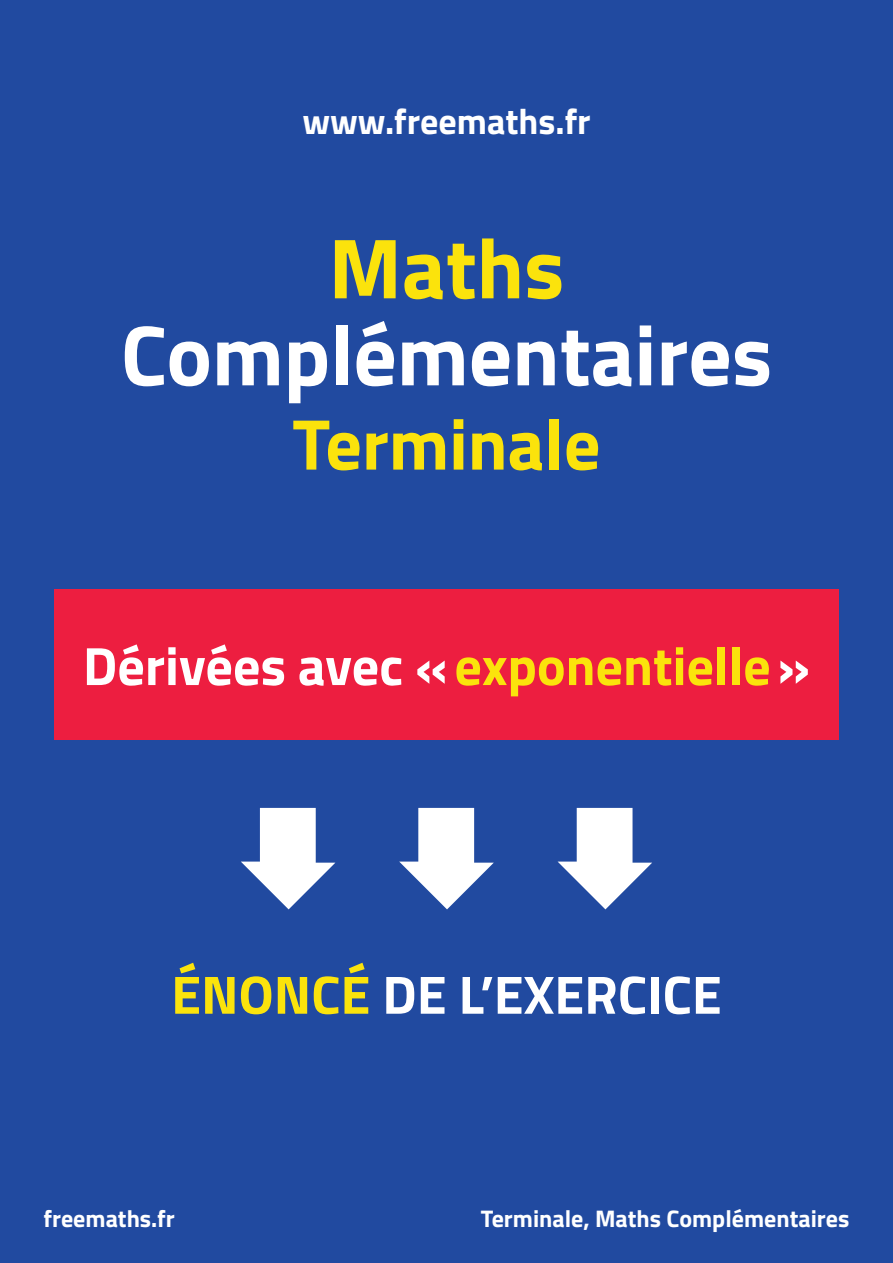
<style>
.page{position:relative;width:893px;height:1263px;background:#214aa0}
.page>*{position:absolute;margin:0;border:0;box-sizing:border-box;transform-origin:0 0}
.t1{font:700 85.5px "Titillium";color:#fff}
.t2{font:700 85.5px "Titillium";color:#fbe30c}
.t3{font:700 72px "Titillium";color:#fbe30c}
.t4{font:700 54px "Titillium";color:#fff}
.t5{font:700 36px "Titillium";color:#fff}
.t6{font:700 24px "Titillium";color:#fff}
.s1{color:#fbe30c}
</style>
<div class="page">
<svg style="left:241px;top:808px;width:94px;height:101px"></svg>
<svg style="left:399px;top:808px;width:95px;height:101px"></svg>
<svg style="left:558px;top:808px;width:94px;height:101px"></svg>
<div style="left:54px;top:589px;width:785px;height:151px;background:#ed1e40"></div>
<p class="t5" style="left:302px;top:94px;width:290px">www.freemaths.fr</p>
<h1 class="t2" style="left:329px;top:203px;width:237px">Maths</h1>
<h1 class="t1" style="left:121px;top:290px;width:653px">Complémentaires</h1>
<h2 class="t3" style="left:292px;top:389px;width:310px">Terminale</h2>
<p class="t4" style="left:83px;top:625px;width:729px">Dérivées avec «<span class="s1">exponentielle</span>»</p>
<p class="t4" style="left:171px;top:953px;width:552px"><span class="s1">ÉNONCÉ</span> DE L’EXERCICE</p>
<p class="t6" style="left:44px;top:1200px;width:133px">freemaths.fr</p>
<p class="t6" style="left:481px;top:1200px;width:370px">Terminale, Maths Complémentaires</p>
</div>
